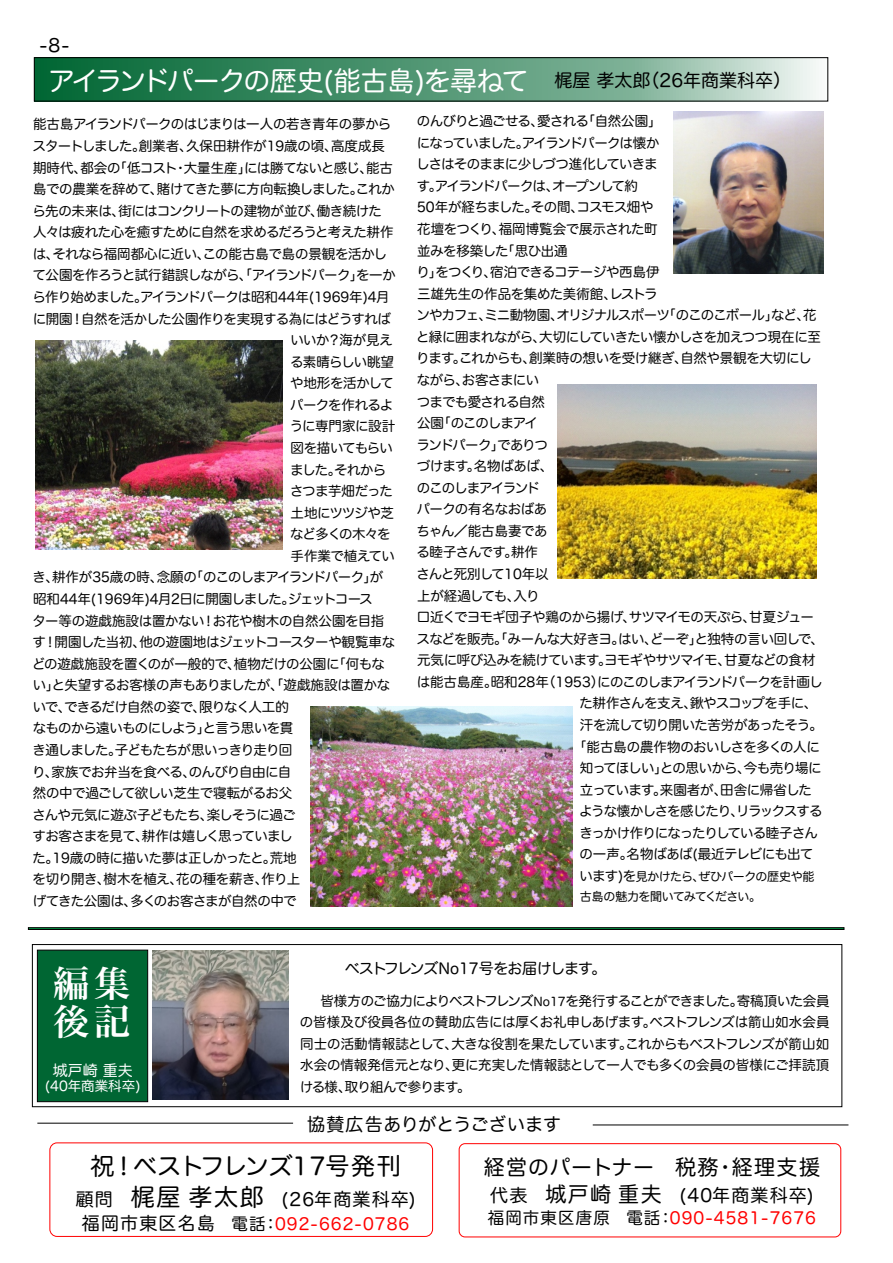
<style>
.page{position:relative;width:893px;height:1263px;background:#fff}
.page>*{position:absolute;margin:0;border:0;box-sizing:border-box;transform-origin:0 0}
.t1{font:36px/38.5px "Hira Min Pro W6";color:#fff}
.t2{font:27px "Hira Maru Pro W4";letter-spacing:-.05em;color:#fff}
.t3{font:24px "Hira Maru Pro W4";color:#000}
.t4{font:21px "Hira Maru Pro W4";letter-spacing:.03em;color:#000}
.t5{font:18px "Hira Maru Pro W4";letter-spacing:.065em;color:#000}
.t6{font:18px "Hira Maru Pro W4";color:#000}
.t7{font:16.5px "Hira Maru Pro W4";letter-spacing:.065em;color:#f00}
.t8{font:15px "Hira Maru Pro W4";letter-spacing:-.055em;color:#000}
.t9{font:15px "Hira Maru Pro W4";color:#fff}
.t10{font:13.5px/21.6px "Hira Maru Pro W4";letter-spacing:-.05em;color:#000;text-align:justify}
.t11{font:13.5px "Hira Maru Pro W4";letter-spacing:-.03em;color:#000}
.t12{font:13.5px "Hira Maru Pro W4";letter-spacing:-.02em;color:#000}
.t13{font:13.5px "Hira Maru Pro W4";letter-spacing:-.025em;color:#000}
.t14{font:13.5px "Hira Maru Pro W4";letter-spacing:-.075em;color:#000}
.t15{font:13.5px "Hira Maru Pro W4";letter-spacing:-.07em;color:#000}
.t16{font:13.5px "Hira Maru Pro W4";letter-spacing:-.085em;color:#000}
.t17{font:13.5px "Hira Maru Pro W4";letter-spacing:-.08em;color:#000}
.t18{font:13.5px "Hira Maru Pro W4";letter-spacing:-.105em;color:#000}
.t19{font:13.5px "Hira Maru Pro W4";letter-spacing:-.095em;color:#000}
.t20{font:13.5px "Hira Maru Pro W4";letter-spacing:-.09em;color:#000}
.t21{font:13.5px "Hira Maru Pro W4";color:#fff}
.t22{font:12px/19.6px "Hira Maru Pro W4";letter-spacing:-.05em;color:#000}
.s1{font-size:18px;color:#000}
.s2{font-size:13.5px}
.s3{font-size:12px}
.s4{font-size:24px}
.s5{color:#000}
.s6{font-size:21px}
</style>
<div class="page">
<div style="left:32px;top:944px;width:810px;height:163px;border:1px solid #000"></div>
<hr style="left:37px;top:1123px;width:256px;height:1px;background:#000">
<hr style="left:593px;top:1124px;width:255px;height:1px;background:#000">
<div style="left:37px;top:949px;width:112px;height:153px;background:#063"></div>
<svg style="left:36px;top:59px;width:783px;height:41px;background:#5c9d7c"></svg>
<div style="left:34px;top:57px;width:794px;height:45px;border:1px solid #000"></div>
<svg style="left:28px;top:927px;width:817px;height:3px;background:#09361d"></svg>
<div style="left:459px;top:1143px;width:382px;height:94px;border:1px solid #f00;border-radius:6px"></div>
<div style="left:49px;top:1142px;width:384px;height:95px;border:1px solid #f00;border-radius:7px"></div>
<img style="left:674px;top:112px;width:150px;height:162px">
<img style="left:36px;top:340px;width:247px;height:209px">
<img style="left:310px;top:706px;width:262px;height:200px">
<img style="left:557px;top:384px;width:259px;height:195px">
<img style="left:153px;top:950px;width:136px;height:150px">
<h3 class="t5" style="left:39px;top:36px;width:32px">-8-</h3>
<h2 class="t2" style="left:48px;top:67px;width:744px">アイランドパークの歴史(能古島)を尋ねて <span class="s1">梶屋孝太郎（26年商業科卒）</span></h2>
<p class="t10" style="left:33px;top:114px;width:360px">能古島アイランドパークのはじまりは⼀⼈の若き⻘年の夢から</p>
<p class="t12" style="left:33px;top:139px;width:354px">スタートしました。創業者、久保⽥耕作が19歳の頃、⾼度成⻑</p>
<p class="t10" style="left:33px;top:157px;width:361px">期時代、都会の「低コスト・⼤量⽣産」には勝てないと感じ、能古</p>
<p class="t10" style="left:33px;top:178px;width:363px">島での農業を辞めて、賭けてきた夢に⽅向転換しました。これか</p>
<p class="t10" style="left:32px;top:200px;width:351px">ら先の未来は、街にはコンクリートの建物が並び、働き続けた</p>
<p class="t10" style="left:33px;top:221px;width:362px">⼈々は疲れた⼼を癒すために⾃然を求めるだろうと考えた耕作</p>
<p class="t12" style="left:33px;top:247px;width:356px">は、それなら福岡都⼼に近い、この能古島で島の景観を活かし</p>
<p class="t10" style="left:33px;top:264px;width:365px">て公園を作ろうと試⾏錯誤しながら、「アイランドパーク」を⼀か</p>
<p class="t10" style="left:32px;top:286px;width:359px">ら作り始めました。アイランドパークは昭和44年(1969年)4⽉</p>
<p class="t10" style="left:33px;top:308px;width:360px">に開園！⾃然を活かした公園作りを実現する為にはどうすれば</p>
<p class="t10" style="left:290px;top:329px;width:104px">いいか？海が⾒え</p>
<p class="t10" style="left:290px;top:351px;width:105px">る素晴らしい眺望</p>
<p class="t13" style="left:290px;top:376px;width:105px">や地形を活かして</p>
<p class="t10" style="left:290px;top:394px;width:105px">パークを作れるよ</p>
<p class="t10" style="left:290px;top:415px;width:107px">うに専⾨家に設計</p>
<p class="t10" style="left:291px;top:437px;width:104px">図を描いてもらい</p>
<p class="t10" style="left:290px;top:459px;width:98px">ました。それから</p>
<p class="t10" style="left:290px;top:480px;width:105px">さつま芋畑だった</p>
<p class="t10" style="left:291px;top:502px;width:105px">⼟地にツツジや芝</p>
<p class="t10" style="left:290px;top:523px;width:102px">など多くの⽊々を</p>
<p class="t10" style="left:291px;top:545px;width:106px">⼿作業で植えてい</p>
<p class="t10" style="left:33px;top:566px;width:352px">き、耕作が35歳の時、念願の「のこのしまアイランドパーク」が</p>
<p class="t11" style="left:33px;top:592px;width:341px">昭和44年(1969年)4⽉2⽇に開園しました。ジェットコース</p>
<p class="t12" style="left:32px;top:614px;width:353px">ター等の遊戯施設は置かない！お花や樹⽊の⾃然公園を⽬指</p>
<p class="t10" style="left:33px;top:631px;width:364px">す！開園した当初、他の遊園地はジェットコースターや観覧⾞な</p>
<p class="t13" style="left:32px;top:657px;width:354px">どの遊戯施設を置くのが⼀般的で、植物だけの公園に「何もな</p>
<p class="t11" style="left:33px;top:678px;width:359px">い」と失望するお客様の声もありましたが、「遊戯施設は置かな</p>
<p class="t10" style="left:33px;top:696px;width:258px">いで、できるだけ⾃然の姿で、限りなく⼈⼯的</p>
<p class="t10" style="left:33px;top:717px;width:262px">なものから遠いものにしよう」と⾔う思いを貫</p>
<p class="t14" style="left:33px;top:743px;width:261px">き通しました。⼦どもたちが思いっきり⾛り回</p>
<p class="t10" style="left:32px;top:760px;width:261px">り、家族でお弁当を⾷べる、のんびり⾃由に⾃</p>
<p class="t10" style="left:33px;top:782px;width:261px">然の中で過ごして欲しい芝⽣で寝転がるお⽗</p>
<p class="t10" style="left:32px;top:804px;width:265px">さんや元気に遊ぶ⼦どもたち、楽しそうに過ご</p>
<p class="t10" style="left:33px;top:825px;width:262px">すお客さまを⾒て、耕作は嬉しく思っていまし</p>
<p class="t13" style="left:33px;top:851px;width:266px">た。19歳の時に描いた夢は正しかったと。荒地</p>
<p class="t10" style="left:33px;top:868px;width:269px">を切り開き、樹⽊を植え、花の種を薪き、作り上</p>
<p class="t10" style="left:33px;top:890px;width:266px">げてきた公園は、多くのお客さまが⾃然の中で</p>
<p class="t10" style="left:417px;top:110px;width:246px">のんびりと過ごせる、愛される「⾃然公園」</p>
<p class="t16" style="left:417px;top:136px;width:244px">になっていました。アイランドパークは懐か</p>
<p class="t10" style="left:416px;top:153px;width:243px">しさはそのままに少しづつ進化していきま</p>
<p class="t18" style="left:417px;top:179px;width:223px">す。アイランドパークは、オープンして約</p>
<p class="t10" style="left:417px;top:196px;width:238px">50年が経ちました。その間、コスモス畑や</p>
<p class="t11" style="left:417px;top:222px;width:242px">花壇をつくり、福岡博覧会で展⽰された町</p>
<p class="t11" style="left:417px;top:244px;width:152px">並みを移築した「思ひ出通</p>
<p class="t10" style="left:416px;top:261px;width:245px">り」をつくり、宿泊できるコテージや⻄島伊</p>
<p class="t13" style="left:417px;top:287px;width:242px">三雄先⽣の作品を集めた美術館、レストラ</p>
<p class="t15" style="left:416px;top:308px;width:402px">ンやカフェ、ミニ動物園、オリジナルスポーツ「のこのこボール」など、花</p>
<p class="t10" style="left:416px;top:326px;width:406px">と緑に囲まれながら、⼤切にしていきたい懐かしさを加えつつ現在に⾄</p>
<p class="t11" style="left:416px;top:351px;width:397px">ります。これからも、創業時の想いを受け継ぎ、⾃然や景観を⼤切にし</p>
<p class="t10" style="left:417px;top:369px;width:124px">ながら、お客さまにい</p>
<p class="t10" style="left:417px;top:391px;width:130px">つまでも愛される⾃然</p>
<p class="t14" style="left:417px;top:416px;width:122px">公園「のこのしまアイ</p>
<p class="t19" style="left:416px;top:438px;width:133px">ランドパーク」でありつ</p>
<p class="t10" style="left:417px;top:455px;width:138px">づけます。名物ばあば、</p>
<p class="t20" style="left:417px;top:481px;width:125px">のこのしまアイランド</p>
<p class="t10" style="left:417px;top:498px;width:132px">パークの有名なおばあ</p>
<p class="t11" style="left:417px;top:524px;width:133px">ちゃん／能古島妻であ</p>
<p class="t10" style="left:417px;top:541px;width:123px">る睦⼦さんです。耕作</p>
<p class="t10" style="left:417px;top:563px;width:134px">さんと死別して10年以</p>
<p class="t10" style="left:417px;top:585px;width:124px">上が経過しても、⼊り</p>
<p class="t10" style="left:417px;top:606px;width:399px">⼝近くでヨモギ団⼦や鶏のから揚げ、サツマイモの天ぷら、⽢夏ジュー</p>
<p class="t10" style="left:417px;top:628px;width:409px">スなどを販売。「みーんな⼤好きヨ。はい、どーぞ」と独特の⾔い回しで、</p>
<p class="t10" style="left:417px;top:649px;width:400px">元気に呼び込みを続けています。ヨモギやサツマイモ、⽢夏などの⾷材</p>
<p class="t10" style="left:417px;top:671px;width:407px">は能古島産。昭和28年（1953）にのこのしまアイランドパークを計画し</p>
<p class="t10" style="left:579px;top:692px;width:239px">た耕作さんを⽀え、鍬やスコップを⼿に、</p>
<p class="t10" style="left:580px;top:714px;width:245px">汗を流して切り開いた苦労があったそう。</p>
<p class="t11" style="left:573px;top:740px;width:248px">「能古島の農作物のおいしさを多くの⼈に</p>
<p class="t10" style="left:580px;top:757px;width:243px">知ってほしい」との思いから、今も売り場に</p>
<p class="t10" style="left:580px;top:779px;width:234px">⽴っています。来園者が、⽥舎に帰省した</p>
<p class="t17" style="left:579px;top:804px;width:245px">ような懐かしさを感じたり、リラックスする</p>
<p class="t14" style="left:579px;top:826px;width:240px">きっかけ作りになったりしている睦⼦さん</p>
<p class="t10" style="left:580px;top:843px;width:235px">の⼀声。名物ばあば(最近テレビにも出て</p>
<p class="t22" style="left:580px;top:867px;width:236px"><span class="s2">います)を</span>⾒かけたら、ぜひパークの歴史や能古島の魅⼒を聞いてみてください。</p>
<h1 class="t1" style="left:54px;top:963px;width:78px">編集後記</h1>
<p class="t9" style="left:53px;top:1063px;width:81px">城⼾崎重夫</p>
<p class="t21" style="left:45px;top:1079px;width:96px">(40年商業科卒)</p>
<p class="t8" style="left:345px;top:960px;width:263px">ベストフレンズNo17号をお届けします。</p>
<p class="t10" style="left:300px;top:990px;width:531px;text-indent:21px">皆様⽅のご協⼒によりベストフレンズ<span class="s3">No17</span>を発⾏することができました。寄稿頂いた会員の皆様及び役員各位の賛助広告には厚くお礼申しあげます。ベストフレンズは箭⼭如⽔会員同⼠の活動情報誌として、⼤きな役割を果たしています。これからもベストフレンズが箭⼭如⽔会の情報発信元となり、更に充実した情報誌として⼀⼈でも多くの会員の皆様にご拝読頂ける様、取り組んで参ります。</p>
<h3 class="t6" style="left:307px;top:1115px;width:256px">協賛広告ありがとうございます</h3>
<h3 class="t3" style="left:90px;top:1154px;width:312px">祝！ベストフレンズ17号発刊</h3>
<h3 class="t5" style="left:76px;top:1190px;width:341px">顧問 <span class="s4">梶屋孝太郎</span> (26年商業科卒)</h3>
<p class="t7" style="left:82px;top:1216px;width:329px"><span class="s1">福岡市東区名島</span> <span class="s5">電話：</span>092-662-0786</p>
<h3 class="t4" style="left:484px;top:1156px;width:338px">経営のパートナー 税務・経理⽀援</h3>
<h3 class="t5" style="left:490px;top:1186px;width:325px">代表 <span class="s6">城⼾崎重夫</span> (40年商業科卒)</h3>
<p class="t7" style="left:488px;top:1209px;width:330px"><span class="s5">福岡市東区唐原 電話：</span>090-4581-7676</p>
</div>
